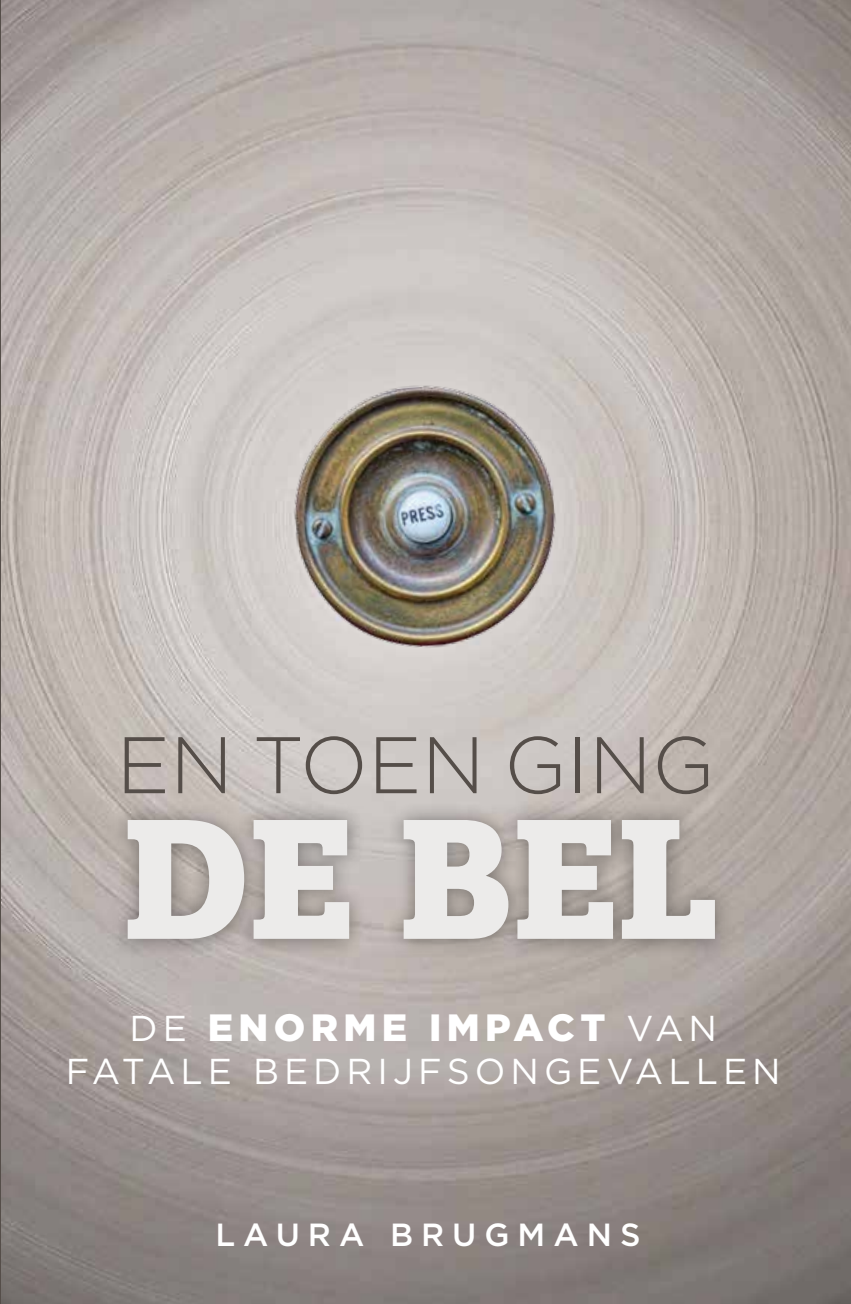
<style>
.page{position:relative;width:851px;height:1304px;background:#fff}
.page>*{position:absolute;margin:0;border:0;box-sizing:border-box;transform-origin:0 0}
.t1{font:900 170px "Amasis MT Std";color:#ecebea}
.t2{font:300 80px "Gotham";color:#554e49}
.t3{font:900 38px "Gotham";letter-spacing:.14em;color:#fff}
.t4{font:36px "Gotham";letter-spacing:.14em;color:#fff}
.t5{font:500 32px "Gotham";letter-spacing:.25em;color:#fff}
.s1{font-weight:400;font-size:36px}
</style>
<div class="page">
<img style="left:1px;top:0;width:849px;height:1304px">
<div style="left:109px;top:801px;width:624px;height:156px;background:#000;opacity:.4"></div>
<img style="left:278px;top:367px;width:295px;height:299px">
<h2 class="t2" style="left:116px;top:721px;width:599px">EN TOEN GING</h2>
<h1 class="t1" style="left:120px;top:773px;width:600px">DE BEL</h1>
<p class="t3" style="left:130px;top:1006px;width:588px"><span class="s1">DE</span> ENORME IMPACT <span class="s1">VAN</span></p>
<p class="t4" style="left:66px;top:1052px;width:716px">FATALE BEDRIJFSONGEVALLEN</p>
<p class="t5" style="left:215px;top:1217px;width:426px">LAURA BRUGMANS</p>
</div>
